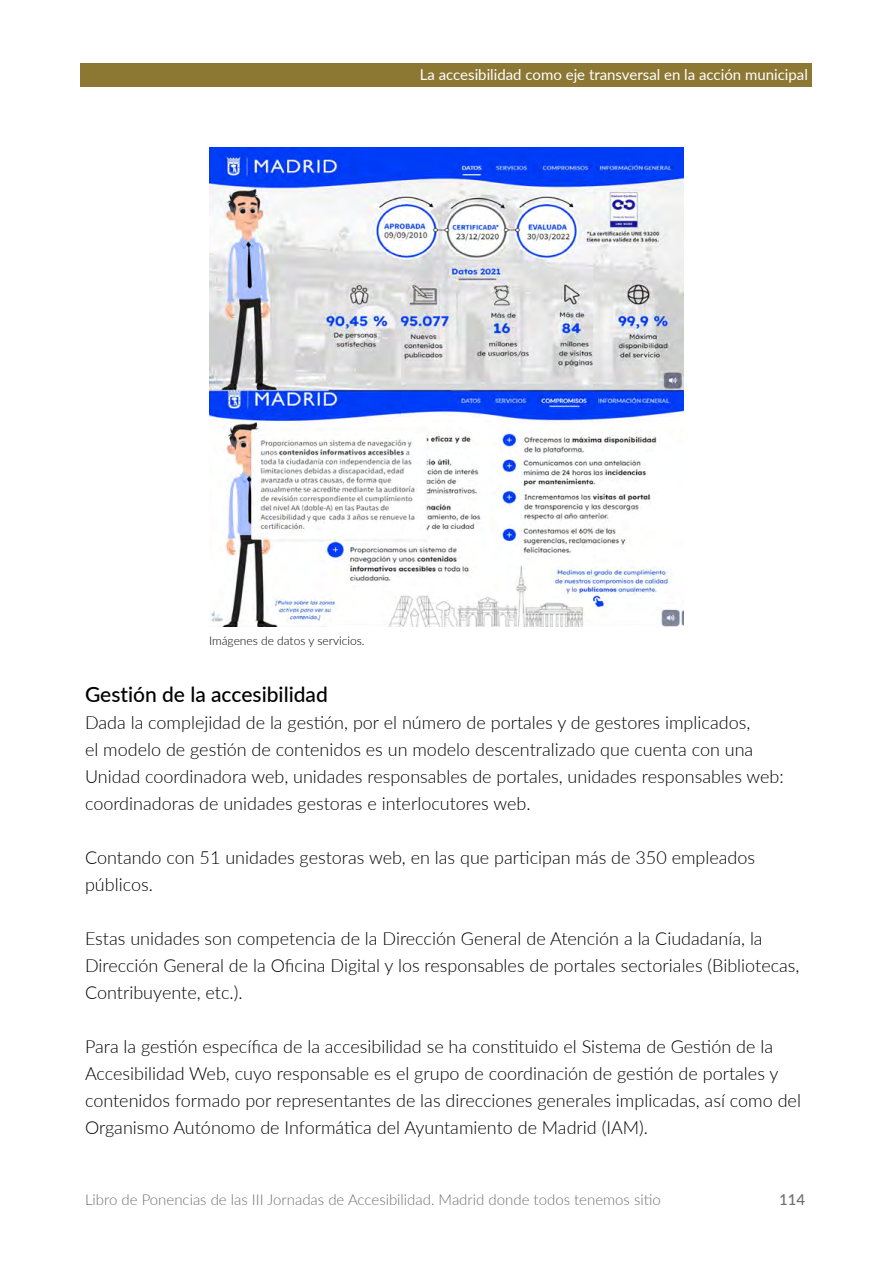
<style>
.page{position:relative;width:893px;height:1263px;background:#fff}
.page>*{position:absolute;margin:0;border:0;box-sizing:border-box;transform-origin:0 0}
.t1{font:500 21px "Lato";color:#000}
.t2{font:300 18px/27px "Lato";color:#000}
.t3{font:300 15px "Lato";color:#706f6f}
.P_CINTILLO{font:15px "Lato";color:#fff}
.t4{font:500 15px "Lato";color:#706f6f}
.t5{font:300 12px "Lato";color:#000}
</style>
<div class="page">
<img style="left:209px;top:147px;width:475px;height:480px">
<div style="left:81px;top:64px;width:731px;height:23px;background:#8c7733"></div>
<p class="P_CINTILLO" style="left:420px;top:64px;width:390px">La accesibilidad como eje transversal en la acción municipal</p>
<p class="t5" style="left:209px;top:632px;width:157px">Imágenes de datos y servicios.</p>
<h5 class="t1" style="left:85px;top:679px;width:244px">Gestión de la accesibilidad</h5>
<p class="t2" style="left:85px;top:708px;width:700px">Dada la complejidad de la gestión, por el número de portales y de gestores implicados,<br>el modelo de gestión de contenidos es un modelo descentralizado que cuenta con una Unidad coordinadora web, unidades responsables de portales, unidades responsables web: coordinadoras de unidades gestoras e interlocutores web.</p>
<p class="t2" style="left:85px;top:843px;width:672px">Contando con 51 unidades gestoras web, en las que participan más de 350 empleados públicos.</p>
<p class="t2" style="left:85px;top:924px;width:716px">Estas unidades son competencia de la Dirección General de Atención a la Ciudadanía, la<br>Dirección General de la Oficina Digital y los responsables de portales sectoriales (Bibliotecas,<br>Contribuyente, etc.).</p>
<p class="t2" style="left:85px;top:1032px;width:717px">Para la gestión específica de la accesibilidad se ha constituido el Sistema de Gestión de la Accesibilidad Web, cuyo responsable es el grupo de coordinación de gestión de portales y contenidos formado por representantes de las direcciones generales implicadas, así como del Organismo Autónomo de Informática del Ayuntamiento de Madrid (IAM).</p>
<p class="t3" style="left:85px;top:1189px;width:577px">Libro de Ponencias de las III Jornadas de Accesibilidad. Madrid donde todos tenemos sitio</p>
<p class="t4" style="left:779px;top:1189px;width:28px">114</p>
</div>
